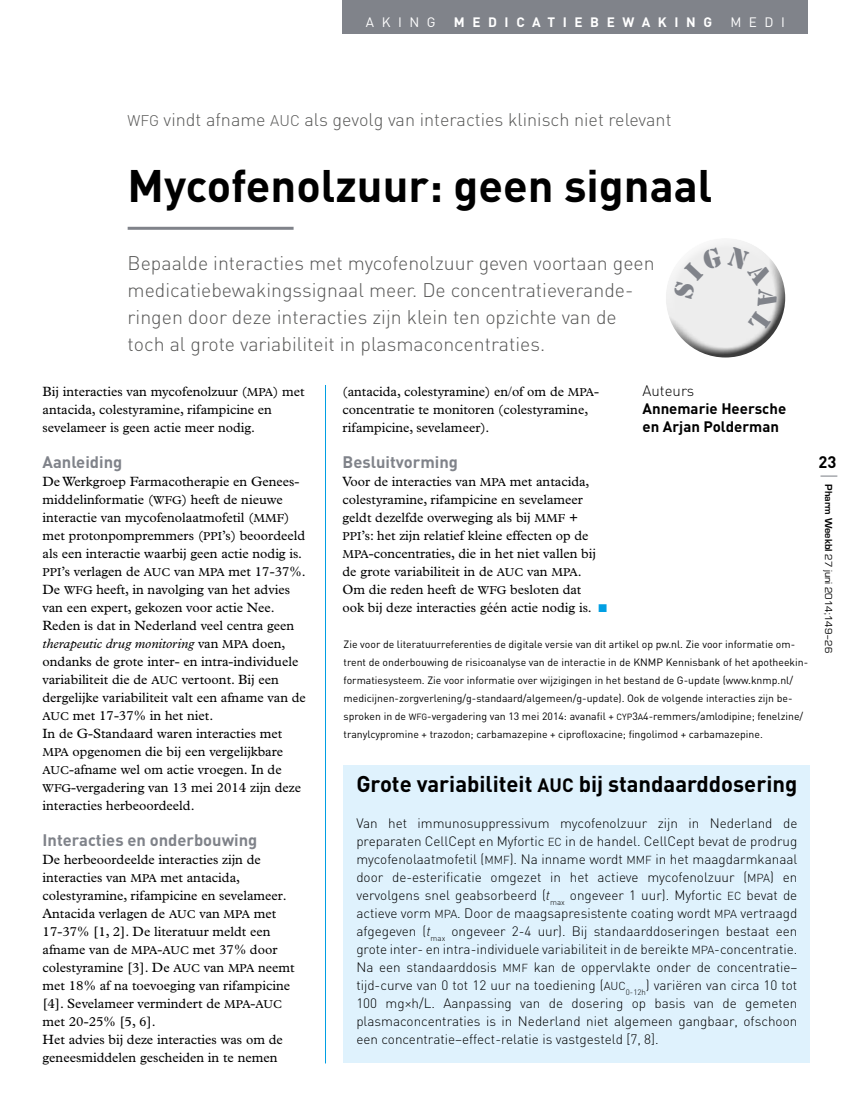
<style>
.page{position:relative;width:851px;height:1106px;background:#fff}
.page>*{position:absolute;margin:0;border:0;box-sizing:border-box;transform-origin:0 0}
.t1{font:700 45px "DIN";color:#000}
.t2{font:700 22.5px "DIN";color:#000}
.t3{font:300 19.5px/27px "DIN";color:#575756}
.t4{font:300 18px "DIN";color:#575756}
.t5{font:700 16.5px "DIN";color:#80838a}
.t6{font:700 16.5px "DIN";color:#000}
.t7{font:700 15px/18px "DIN";color:#000}
.t8{font:300 15px "DIN";color:#000}
.t9{font:13.5px/18px "Plantin Std";color:#000}
.t10{font:300 13.5px/18px "DIN";color:#000;text-align:justify}
.t11{font:700 13.5px "DIN";letter-spacing:.56em;color:#fff}
.t12{font:13.5px "DIN";letter-spacing:.56em;color:#fff}
.t13{font:10.5px/18px "DIN";color:#000}
.t14{font:10.5px "Eurostile";color:#000}
.s1{font-family:"DIN Light SC850";font-weight:400;font-size:15.3px}
.s2{font-family:"Plantin Std SC850";font-size:11.55px}
.s3{font-style:italic}
.s4{color:#009fe3}
.s5{font-family:"DIN Regular SC850";font-size:8.85px}
.s6{font-family:"DIN Regular SC850"}
.s7{font-family:"DIN";font-weight:300;font-size:19.5px;color:#80838a}
.s8{font-weight:700}
.s9{font-family:"DIN Bold SC850";font-weight:400;font-size:19.2px}
.s10{font-family:"DIN Light SC850";font-weight:400;font-size:11.55px}
</style>
<div class="page">
<div style="left:342px;top:0;width:466px;height:34px;background:#80838a"></div>
<hr style="left:325px;top:385px;width:1px;height:678px;background:#009fe3">
<hr style="left:128px;top:227px;width:165px;height:3px;background:#80838a">
<div style="left:665px;top:256px;width:122px;height:104px;background:#000;opacity:.75"></div>
<div style="left:343px;top:765px;width:467px;height:297px;background:#dff2fd"></div>
<svg style="left:673px;top:247px;width:104px;height:85px;background:#ebebeb"></svg>
<p class="t12" style="left:366px;top:14px;width:71px">AKING</p>
<p class="t11" style="left:454px;top:13px;width:259px">MEDICATIEBEWAKING</p>
<p class="t12" style="left:730px;top:14px;width:56px">MEDI</p>
<h3 class="t4" style="left:128px;top:108px;width:545px"><span class="s1">WFG</span> vindt afname <span class="s1">AUC</span> als gevolg van interacties klinisch niet relevant</h3>
<h1 class="t1" style="left:128px;top:156px;width:586px">Mycofenolzuur: geen signaal</h1>
<p class="t3" style="left:128px;top:249px;width:528px">Bepaalde interacties met mycofenolzuur geven voortaan geen medicatiebewakingssignaal meer. De concentratieverande&shy;ringen door deze interacties zijn klein ten opzichte van de toch al grote variabiliteit in plasmaconcentraties.</p>
<p class="t9" style="left:43px;top:383px;width:263px">Bij interacties van mycofenolzuur (<span class="s2">MPA</span>) met antacida, colestyramine, rifampicine en sevelameer is geen actie meer nodig.</p>
<p class="t5" style="left:43px;top:451px;width:81px">Aanleiding</p>
<p class="t9" style="left:43px;top:473px;width:265px">De Werkgroep Farmacotherapie en Genees&shy;middelinformatie (<span class="s2">WFG</span>) heeft de nieuwe interactie van mycofenolaatmofetil (<span class="s2">MMF</span>) met protonpompremmers (<span class="s2">PPI</span>’s) beoordeeld als een interactie waarbij geen actie nodig is.<br><span class="s2">PPI</span>’s verlagen de <span class="s2">AUC</span> van <span class="s2">MPA</span> met 17-37%.<br>De <span class="s2">WFG</span> heeft, in navolging van het advies van een expert, gekozen voor actie Nee.<br>Reden is dat in Nederland veel centra geen <span class="s3">therapeutic drug monitoring</span> van <span class="s2">MPA</span> doen, ondanks de grote inter- en intra-individuele variabiliteit die de <span class="s2">AUC</span> vertoont. Bij een dergelijke variabiliteit valt een afname van de <span class="s2">AUC</span> met 17-37% in het niet.<br>In de G-Standaard waren interacties met <span class="s2">MPA</span> opgenomen die bij een vergelijkbare <span class="s2">AUC</span>-afname wel om actie vroegen. In de <span class="s2">WFG</span>-vergadering van 13 mei 2014 zijn deze interacties herbeoordeeld.</p>
<p class="t5" style="left:43px;top:829px;width:216px">Interacties en onderbouwing</p>
<p class="t9" style="left:43px;top:851px;width:253px">De herbeoordeelde interacties zijn de interacties van <span class="s2">MPA</span> met antacida, colestyramine, rifampicine en sevelameer.<br>Antacida verlagen de <span class="s2">AUC</span> van <span class="s2">MPA</span> met 17-37% [1, 2]. De literatuur meldt een afname van de <span class="s2">MPA</span>-<span class="s2">AUC</span> met 37% door colestyramine [3]. De <span class="s2">AUC</span> van <span class="s2">MPA</span> neemt met 18% af na toevoeging van rifampicine [4]. Sevelameer vermindert de <span class="s2">MPA</span>-<span class="s2">AUC </span>met 20-25% [5, 6].<br>Het advies bij deze interacties was om de geneesmiddelen gescheiden in te nemen</p>
<p class="t9" style="left:342px;top:383px;width:258px">(antacida, colestyramine) en/of om de <span class="s2">MPA&shy;</span>concentratie te monitoren (colestyramine, rifampicine, sevelameer).</p>
<p class="t5" style="left:342px;top:451px;width:117px">Besluitvorming</p>
<p class="t9" style="left:342px;top:473px;width:266px">Voor de interacties van <span class="s2">MPA</span> met antacida, colestyramine, rifampicine en sevelameer geldt dezelfde overweging als bij <span class="s2">MMF</span> + <span class="s2">PPI</span>’s: het zijn relatief kleine effecten op de <span class="s2">MPA</span>-concentraties, die in het niet vallen bij de grote variabiliteit in de <span class="s2">AUC</span> van <span class="s2">MPA</span>.<br>Om die reden heeft de <span class="s2">WFG</span> besloten dat<br>ook bij deze interacties géén actie nodig is. <span class="s4">■</span></p>
<p class="t8" style="left:642px;top:381px;width:53px">Auteurs</p>
<p class="t7" style="left:642px;top:399px;width:145px">Annemarie Heersche en Arjan Polderman</p>
<p class="t13" style="left:343px;top:635px;width:466px">Zie voor de literatuurreferenties de digitale versie van dit artikel op pw.nl. Zie voor informatie om&shy;trent de onderbouwing de risicoanalyse van de interactie in de KNMP Kennisbank of het apotheekin&shy;formatiesysteem. Zie voor informatie over wijzigingen in het bestand de G-update (www.knmp.nl/ medicijnen-zorgverlening/g-standaard/algemeen/g-update). Ook de volgende interacties zijn be&shy;sproken in de <span class="s5">WFG</span>-vergadering van 13 mei 2014: avanafil + <span class="s5">CYP</span><span class="s6">3</span><span class="s5">A</span><span class="s6">4</span>-remmers/amlodipine; fenelzine/ tranylcypromine + trazodon; carbamazepine + ciprofloxacine; fingolimod + carbamazepine.</p>
<p class="t6" style="left:818px;top:451px;width:19px">23</p>
<p class="t14" style="left:834px;top:473px;width:181px;rotate:90deg"><span class="s7">|</span> <span class="s8">Pharm Weekbl</span> 27 juni 2014;149–26</p>
<h2 class="t2" style="left:356px;top:769px;width:442px">Grote variabiliteit <span class="s9">AUC</span> bij standaarddosering</h2>
<p class="t10" style="left:356px;top:814px;width:442px">Van het immunosuppressivum mycofenolzuur zijn in Nederland de preparaten CellCept en Myfortic <span class="s10">EC</span> in de handel. CellCept bevat de prodrug mycofenolaatmofetil (<span class="s10">MMF</span>). Na inname wordt <span class="s10">MMF</span> in het maagdarmkanaal door de-esterificatie omgezet in het actieve mycofenolzuur (<span class="s10">MPA</span>) en vervolgens snel geabsorbeerd (<span class="s3">t</span><sub>max</sub> ongeveer 1 uur). Myfortic <span class="s10">EC</span> bevat de actieve vorm <span class="s10">MPA</span>. Door de maagsapresistente coating wordt <span class="s10">MPA</span> vertraagd afgegeven (<span class="s3">t</span><sub>max</sub> ongeveer 2-4 uur). Bij standaarddoseringen bestaat een grote inter- en intra-individuele variabiliteit in de bereikte <span class="s10">MPA</span>-concentratie.<br>Na een standaarddosis <span class="s10">MMF</span> kan de oppervlakte onder de concentratie– tijd-curve van 0 tot 12 uur na toediening (<span class="s10">AUC</span><sub>0-12h</sub>) variëren van circa 10 tot 100 mg×h/L. Aanpassing van de dosering op basis van de gemeten plasmaconcentraties is in Nederland niet algemeen gangbaar, ofschoon een concentratie–effect-relatie is vastgesteld [7, 8].</p>
</div>
